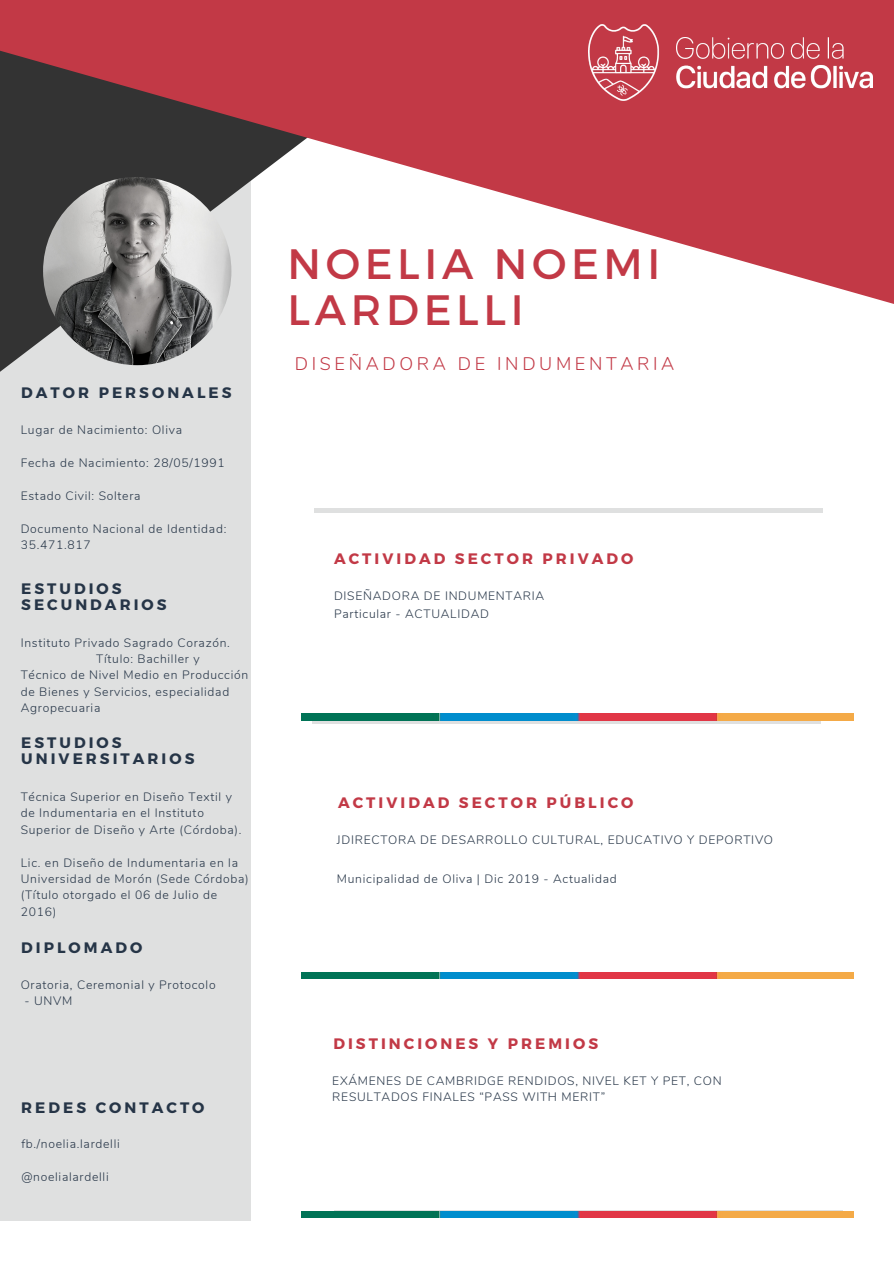
<style>
.page{position:relative;width:894px;height:1264px;background:#fff}
.page>*{position:absolute;margin:0;border:0;box-sizing:border-box;transform-origin:0 0}
.t1{font:42.45px/46px "Montserrat";letter-spacing:.11em;color:#c23946}
.t2{font:300 18.15px "Nunito";letter-spacing:.2em;color:#c23946}
.t3{font:700 15.15px/16.5px "Montserrat";letter-spacing:.2em;color:#263547}
.t4{font:700 15.15px "Montserrat";letter-spacing:.2em;color:#c23946}
.t5{font:300 12.15px/16.5px "Nunito";letter-spacing:.06em;color:#263547}
</style>
<div class="page">
<div style="left:0;top:0;width:251px;height:1220px;background:#dfe0e0"></div>
<hr style="left:314px;top:508px;width:508px;height:4px;background:#dfe0e0">
<svg style="left:0;top:338px;width:203px;height:34px"></svg>
<img style="left:43px;top:177px;width:188px;height:188px;border-radius:50%">
<svg style="left:0;top:0;width:893px;height:338px;fill:#c23946"></svg>
<svg style="left:312px;top:720px;width:508px;height:4px;background:#c3c5c3"></svg>
<img style="left:588px;top:25px;width:284px;height:75px">
<img style="left:301px;top:713px;width:551px;height:7px">
<img style="left:301px;top:1210px;width:551px;height:7px">
<img style="left:301px;top:972px;width:551px;height:6px">
<p class="t3" style="left:21px;top:384px;width:212px">DATOR PERSONALES</p>
<p class="t5" style="left:21px;top:422px;width:163px">Lugar de Nacimiento: Oliva</p>
<p class="t5" style="left:21px;top:455px;width:205px">Fecha de Nacimiento: 28/05/1991</p>
<p class="t5" style="left:21px;top:488px;width:121px">Estado Civil: Soltera</p>
<p class="t5" style="left:21px;top:521px;width:207px">Documento Nacional de Identidad:<br>35.471.817</p>
<p class="t3" style="left:21px;top:579px;width:147px">ESTUDIOS<br>SECUNDARIOS</p>
<p class="t5" style="left:21px;top:634px;width:211px">Instituto Privado Sagrado Corazón.</p>
<p class="t5" style="left:21px;top:650px;width:229px;text-indent:76px">Título: Bachiller y<br>Técnico de Nivel Medio en Producción de Bienes y Servicios, especialidad<br>Agropecuaria</p>
<p class="t3" style="left:21px;top:733px;width:175px">ESTUDIOS<br>UNIVERSITARIOS</p>
<p class="t5" style="left:21px;top:788px;width:222px">Técnica Superior en Diseño Textil y de Indumentaria en el Instituto<br>Superior de Diseño y Arte (Córdoba).</p>
<p class="t5" style="left:21px;top:854px;width:229px">Lic. en Diseño de Indumentaria en la<br>Universidad de Morón (Sede Córdoba) (Título otorgado el 06 de Julio de<br>2016)</p>
<p class="t3" style="left:21px;top:938px;width:122px">DIPLOMADO</p>
<p class="t5" style="left:21px;top:976px;width:196px">Oratoria, Ceremonial y Protocolo</p>
<p class="t5" style="left:24px;top:992px;width:49px">- UNVM</p>
<p class="t3" style="left:21px;top:1098px;width:185px">REDES CONTACTO</p>
<p class="t5" style="left:21px;top:1135px;width:100px">fb./noelia.lardelli</p>
<p class="t5" style="left:21px;top:1168px;width:89px">@noelialardelli</p>
<p class="t1" style="left:287px;top:238px;width:374px">NOELIA NOEMI<br>LARDELLI</p>
<p class="t2" style="left:295px;top:352px;width:381px">DISEÑADORA DE INDUMENTARIA</p>
<p class="t4" style="left:334px;top:548px;width:301px">ACTIVIDAD SECTOR PRIVADO</p>
<p class="t5" style="left:334px;top:587px;width:212px">DISEÑADORA DE INDUMENTARIA</p>
<p class="t5" style="left:334px;top:606px;width:156px">Particular - ACTUALIDAD</p>
<p class="t4" style="left:338px;top:792px;width:297px">ACTIVIDAD SECTOR PÚBLICO</p>
<p class="t5" style="left:337px;top:831px;width:437px">JDIRECTORA DE DESARROLLO CULTURAL, EDUCATIVO Y DEPORTIVO</p>
<p class="t5" style="left:337px;top:870px;width:281px">Municipalidad de Oliva | Dic 2019 - Actualidad</p>
<p class="t4" style="left:333px;top:1033px;width:266px">DISTINCIONES Y PREMIOS</p>
<p class="t5" style="left:332px;top:1072px;width:391px">EXÁMENES DE CAMBRIDGE RENDIDOS, NIVEL KET Y PET, CON<br>RESULTADOS FINALES “PASS WITH MERIT”</p>
</div>
